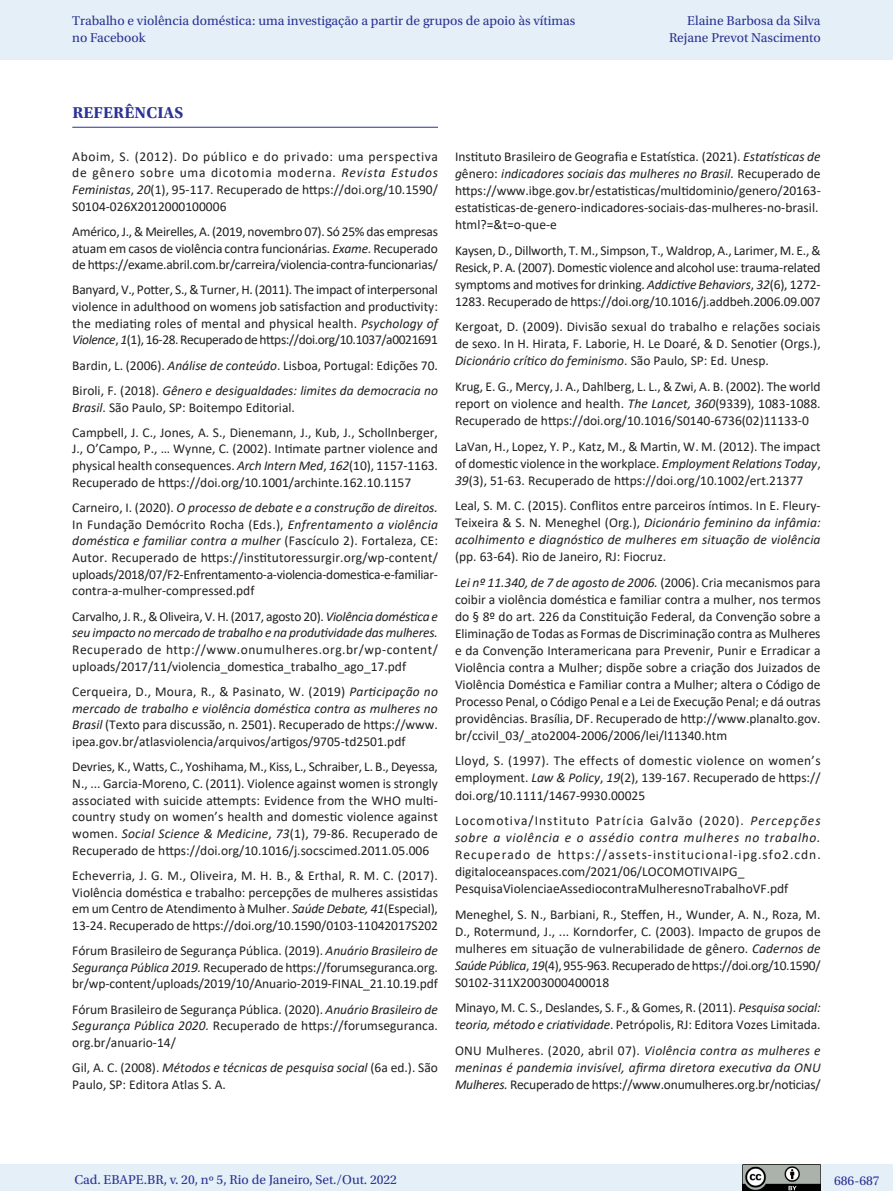
<style>
.page{position:relative;width:893px;height:1191px;background:#fff}
.page>*{position:absolute;margin:0;border:0;box-sizing:border-box;transform-origin:0 0}
._07_1_sub_1{font:700 16.5px "Utopia Std";letter-spacing:.01em;color:#2b3393}
.Referencias{font:13.5px/17px "Calibri";color:#231f20;text-align:justify}
.Referencias-2{font:italic 13.5px/17px "Calibri";letter-spacing:.01em;color:#231f20}
.t1{font:13.5px/16.5px "Utopia Std";color:#2b3393}
.s1{font-style:italic}
.s2{font-style:normal}
</style>
<div class="page">
<div style="left:0;top:0;width:893px;height:60px;background:#e4eff8"></div>
<div style="left:0;top:1164px;width:893px;height:27px;background:#e4eff8"></div>
<img style="left:743px;top:1164px;width:78px;height:27px">
<hr style="left:72px;top:127px;width:366px;height:1px;background:#2b3393">
<p class="t1" style="left:72px;top:13px;width:505px">Trabalho e violência doméstica: uma investigação a partir de grupos de apoio às vítimas no Facebook</p>
<p class="t1" style="left:669px;top:13px;width:153px;text-align:right">Elaine Barbosa da Silva<br>Rejane Prevot Nascimento</p>
<p class="_07_1_sub_1" style="left:72px;top:103px;width:113px">REFERÊNCIAS</p>
<p class="Referencias" style="left:72px;top:147px;width:367px">Aboim, S. (2012). Do público e do privado: uma perspectiva de gênero sobre uma dicotomia moderna. <span class="s1">Revista Estudos Feministas</span>, <span class="s1">20</span>(1), 95-117. Recuperado de https://doi.org/10.1590/ S0104-026X2012000100006</p>
<p class="Referencias" style="left:72px;top:223px;width:367px">Américo, J., &amp; Meirelles, A. (2019, novembro 07). Só 25% das empresas atuam em casos de violência contra funcionárias. <span class="s1">Exame</span>. Recuperado de https://exame.abril.com.br/carreira/violencia-contra-funcionarias/</p>
<p class="Referencias" style="left:72px;top:281px;width:367px">Banyard, V., Potter, S., &amp; Turner, H. (2011). The impact of interpersonal violence in adulthood on womens job satisfaction and productivity: the mediating roles of mental and physical health. <span class="s1">Psychology of Violence</span>, <span class="s1">1</span>(1), 16-28. Recuperado de https://doi.org/10.1037/a0021691</p>
<p class="Referencias" style="left:72px;top:356px;width:367px">Bardin, L. (2006). <span class="s1">Análise de conteúdo</span>. Lisboa, Portugal: Edições 70.</p>
<p class="Referencias-2" style="left:72px;top:381px;width:367px"><span class="s2">Biroli, F. (2018).</span> Gênero e desigualdades: limites da democracia no<br>Brasil<span class="s2">. São Paulo, SP: Boitempo Editorial.</span></p>
<p class="Referencias" style="left:72px;top:423px;width:367px">Campbell, J. C., Jones, A. S., Dienemann, J., Kub, J., Schollnberger, J., O’Campo, P., … Wynne, C. (2002). Intimate partner violence and physical health consequences. <span class="s1">Arch Intern Med</span>, <span class="s1">162</span>(10), 1157-1163.<br>Recuperado de https://doi.org/10.1001/archinte.162.10.1157</p>
<p class="Referencias" style="left:72px;top:499px;width:367px">Carneiro, I. (2020). <span class="s1">O processo de debate e a construção de direitos.<br></span>In Fundação Demócrito Rocha (Eds.), <span class="s1">Enfrentamento a violência doméstica e familiar contra a mulher</span> (Fascículo 2). Fortaleza, CE:<br>Autor. Recuperado de https://institutoressurgir.org/wp-content/ uploads/2018/07/F2-Enfrentamento-a-violencia-domestica-e-familiar&shy;contra-a-mulher-compressed.pdf</p>
<p class="Referencias" style="left:72px;top:607px;width:367px">Carvalho, J. R., &amp; Oliveira, V. H. (2017, agosto 20). <span class="s1">Violência doméstica e seu impacto no mercado de trabalho e na produtividade das mulheres.<br></span>Recuperado de http://www.onumulheres.org.br/wp-content/ uploads/2017/11/violencia_domestica_trabalho_ago_17.pdf</p>
<p class="Referencias" style="left:72px;top:683px;width:367px">Cerqueira, D., Moura, R., &amp; Pasinato, W. (2019) <span class="s1">Participação no mercado de trabalho e violência doméstica contra as mulheres no Brasil</span> (Texto para discussão, n. 2501). Recuperado de https://www. ipea.gov.br/atlasviolencia/arquivos/artigos/9705-td2501.pdf</p>
<p class="Referencias" style="left:72px;top:758px;width:367px">Devries, K., Watts, C., Yoshihama, M., Kiss, L., Schraiber, L. B., Deyessa, N., ... Garcia-Moreno, C. (2011). Violence against women is strongly associated with suicide attempts: Evidence from the WHO multi&shy;country study on women’s health and domestic violence against women. <span class="s1">Social Science &amp; Medicine</span>, <span class="s1">73</span>(1), 79-86. Recuperado de Recuperado de https://doi.org/10.1016/j.socscimed.2011.05.006</p>
<p class="Referencias" style="left:72px;top:866px;width:367px">Echeverria, J. G. M., Oliveira, M. H. B., &amp; Erthal, R. M. C. (2017).<br>Violência doméstica e trabalho: percepções de mulheres assistidas em um Centro de Atendimento à Mulher. <span class="s1">Saúde Debate, 41</span>(Especial), 13-24. Recuperado de https://doi.org/10.1590/0103-11042017S202</p>
<p class="Referencias" style="left:72px;top:942px;width:367px">Fórum Brasileiro de Segurança Pública. (2019). <span class="s1">Anuário Brasileiro de Segurança Pública 2019.</span> Recuperado de https://forumseguranca.org. br/wp-content/uploads/2019/10/Anuario-2019-FINAL_21.10.19.pdf</p>
<p class="Referencias" style="left:72px;top:1000px;width:367px">Fórum Brasileiro de Segurança Pública. (2020). <span class="s1">Anuário Brasileiro de Segurança Pública 2020.</span> Recuperado de https://forumseguranca. org.br/anuario-14/</p>
<p class="Referencias" style="left:72px;top:1059px;width:367px">Gil, A. C. (2008). <span class="s1">Métodos e técnicas de pesquisa social</span> (6a ed.). São<br>Paulo, SP: Editora Atlas S. A.</p>
<p class="Referencias" style="left:455px;top:148px;width:367px;text-align:left">Instituto Brasileiro de Geografia e Estatística. (2021). <span class="s1">Estatísticas de g</span>ênero: <span class="s1">indicadores sociais das mulheres no Brasil.</span> Recuperado de https://www.ibge.gov.br/estatisticas/multidominio/genero/20163- estatisticas-de-genero-indicadores-sociais-das-mulheres-no-brasil. html?=&amp;t=o-que-e</p>
<p class="Referencias" style="left:455px;top:241px;width:367px">Kaysen, D., Dillworth, T. M., Simpson, T., Waldrop, A., Larimer, M. E., &amp; Resick, P. A. (2007). Domestic violence and alcohol use: trauma-related symptoms and motives for drinking. <span class="s1">Addictive Behaviors</span>, <span class="s1">32</span>(6), 1272- 1283. Recuperado de https://doi.org/10.1016/j.addbeh.2006.09.007</p>
<p class="Referencias" style="left:455px;top:318px;width:367px">Kergoat, D. (2009). Divisão sexual do trabalho e relações sociais de sexo. In H. Hirata, F. Laborie, H. Le Doaré, &amp; D. Senotier (Orgs.), <span class="s1">Dicionário crítico do feminismo</span>. São Paulo, SP: Ed. Unesp.</p>
<p class="Referencias" style="left:455px;top:378px;width:367px">Krug, E. G., Mercy, J. A., Dahlberg, L. L., &amp; Zwi, A. B. (2002). The world report on violence and health. <span class="s1">The Lancet, 360</span>(9339), 1083-1088.<br>Recuperado de https://doi.org/10.1016/S0140-6736(02)11133-0</p>
<p class="Referencias" style="left:455px;top:437px;width:367px">LaVan, H., Lopez, Y. P., Katz, M., &amp; Martin, W. M. (2012). The impact of domestic violence in the workplace. <span class="s1">Employment Relations Today</span>, <span class="s1">39</span>(3), 51-63. Recuperado de https://doi.org/10.1002/ert.21377</p>
<p class="Referencias" style="left:455px;top:497px;width:367px">Leal, S. M. C. (2015). Conflitos entre parceiros íntimos. In E. Fleury-Teixeira &amp; S. N. Meneghel (Org.), <span class="s1">Dicionário feminino da infâmia: acolhimento e diagnóstico de mulheres em situação de violência </span>(pp. 63-64). Rio de Janeiro, RJ: Fiocruz.</p>
<p class="Referencias" style="left:455px;top:573px;width:367px"><span class="s1">Lei nº 11.340, de 7 de agosto de 2006.</span> (2006). Cria mecanismos para coibir a violência doméstica e familiar contra a mulher, nos termos do § 8º do art. 226 da Constituição Federal, da Convenção sobre a Eliminação de Todas as Formas de Discriminação contra as Mulheres e da Convenção Interamericana para Prevenir, Punir e Erradicar a Violência contra a Mulher; dispõe sobre a criação dos Juizados de Violência Doméstica e Familiar contra a Mulher; altera o Código de Processo Penal, o Código Penal e a Lei de Execução Penal; e dá outras providências. Brasília, DF. Recuperado de http://www.planalto.gov. br/ccivil_03/_ato2004-2006/2006/lei/l11340.htm</p>
<p class="Referencias" style="left:455px;top:752px;width:367px">Lloyd, S. (1997). The effects of domestic violence on women’s employment. <span class="s1">Law &amp; Policy</span>, <span class="s1">19</span>(2), 139-167. Recuperado de https:// doi.org/10.1111/1467-9930.00025</p>
<p class="Referencias" style="left:455px;top:811px;width:367px;text-align:left">Locomotiva/Instituto Patrícia Galvão (2020). <span class="s1">Percepções sobre a violência e o assédio contra mulheres no trabalho.<br></span>Recuperado de https://assets-institucional-ipg.sfo2.cdn. digitaloceanspaces.com/2021/06/LOCOMOTIVAIPG_ PesquisaViolenciaeAssediocontraMulheresnoTrabalhoVF.pdf</p>
<p class="Referencias" style="left:455px;top:905px;width:367px">Meneghel, S. N., Barbiani, R., Steffen, H., Wunder, A. N., Roza, M.<br>D., Rotermund, J., ... Korndorfer, C. (2003). Impacto de grupos de mulheres em situação de vulnerabilidade de gênero. <span class="s1">Cadernos de Saúde Pública</span>, <span class="s1">19</span>(4), 955-963. Recuperado de https://doi.org/10.1590/ S0102-311X2003000400018</p>
<p class="Referencias" style="left:455px;top:999px;width:367px">Minayo, M. C. S., Deslandes, S. F., &amp; Gomes, R. (2011). <span class="s1">Pesquisa social: teoria, método e criatividade</span>. Petrópolis, RJ: Editora Vozes Limitada.</p>
<p class="Referencias-2" style="left:455px;top:1041px;width:367px;text-align:justify"><span class="s2">ONU Mulheres. (2020, abril 07).</span> Violência contra as mulheres e meninas é pandemia invisível, afirma diretora executiva da ONU Mulheres. <span class="s2">Recuperado de https://www.onumulheres.org.br/noticias/</span></p>
<p class="t1" style="left:74px;top:1171px;width:324px">Cad. EBAPE.BR, v. 20, nº 5, Rio de Janeiro, Set./Out. 2022</p>
<p class="t1" style="left:834px;top:1172px;width:47px">686-687</p>
</div>
